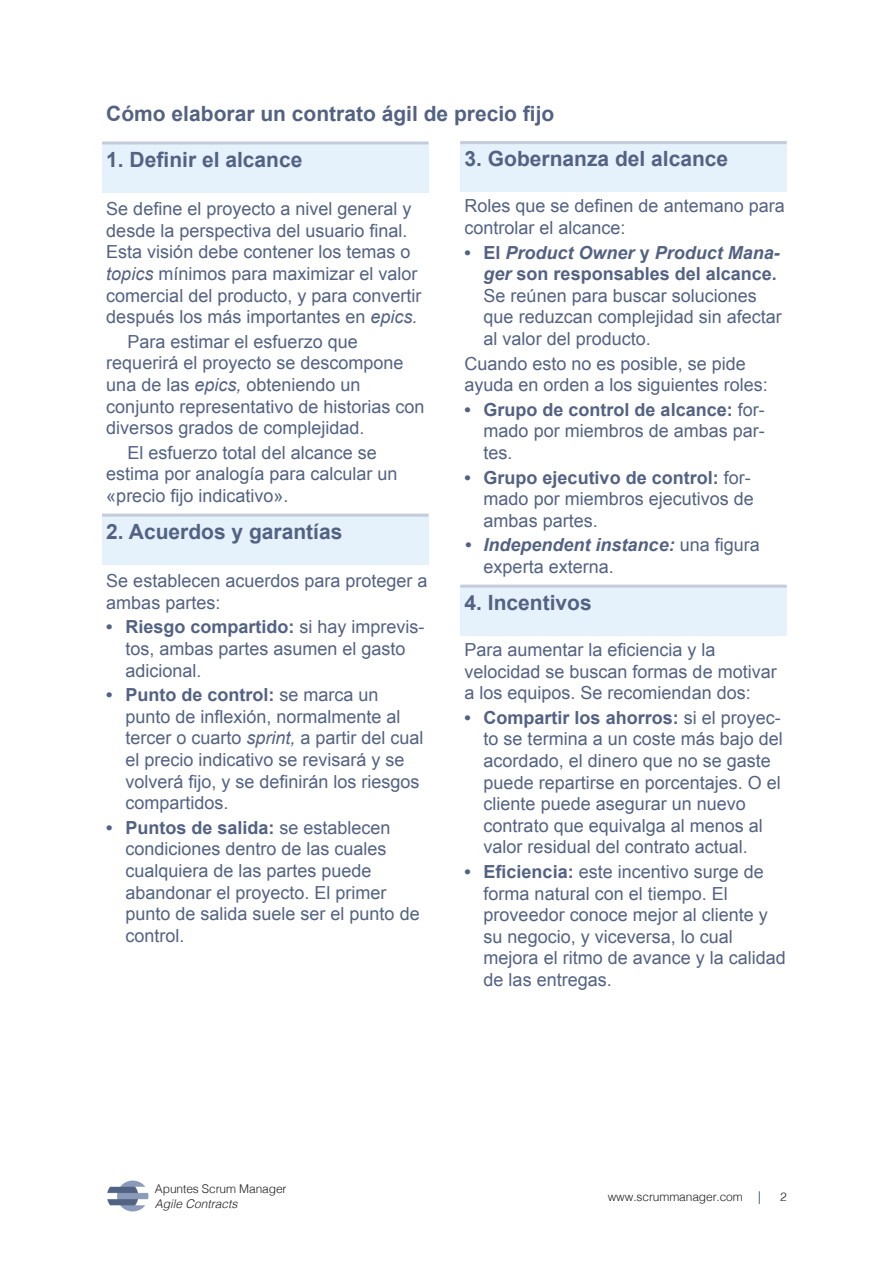
<style>
.page{position:relative;width:893px;height:1263px;background:#fff}
.page>*{position:absolute;margin:0;border:0;box-sizing:border-box;transform-origin:0 0}
.t1{font:700 21px "Arial";color:#536283}
.t2{font:18px/21.6px "Arial";color:#536283}
.t3{font:300 12px "Helvetica";letter-spacing:-.01em;color:#231f20}
.t4{font:italic 300 12px "Helvetica";color:#231f20}
.s1{font-weight:700}
.s2{font-weight:700;font-style:italic}
.s3{font-style:italic}
.s4{font-family:"Arial";font-weight:400;font-size:13.5px;color:#536283}
</style>
<div class="page">
<img style="left:107px;top:1180px;width:41px;height:32px">
<div style="left:102px;top:143px;width:326px;height:49px;background:#e5f1fb"></div>
<hr style="left:102px;top:141px;width:326px;height:3px;background:#c4cbdb">
<div style="left:102px;top:515px;width:326px;height:49px;background:#e5f1fb"></div>
<hr style="left:102px;top:514px;width:326px;height:3px;background:#c4cbdb">
<div style="left:460px;top:143px;width:327px;height:49px;background:#e5f1fb"></div>
<hr style="left:460px;top:141px;width:327px;height:3px;background:#c4cbdb">
<div style="left:460px;top:586px;width:327px;height:49px;background:#e5f1fb"></div>
<hr style="left:460px;top:585px;width:327px;height:3px;background:#c4cbdb">
<p class="t1" style="left:106px;top:106px;width:450px">Cómo elaborar un contrato ágil de precio fijo</p>
<p class="t1" style="left:464px;top:151px;width:265px">3. Gobernanza del alcance</p>
<p class="t2" style="left:464px;top:197px;width:322px">Roles que se definen de antemano para controlar el alcance:</p>
<p class="t2" style="left:484px;top:243px;width:300px;text-indent:-19px"><span class="s1">• El</span> <span class="s2">Product Owner</span> <span class="s1">y</span> <span class="s2">Product Mana&shy;ger</span> <span class="s1">son responsables del alcance.<br></span>Se reúnen para buscar soluciones que reduzcan complejidad sin afectar al valor del producto.</p>
<p class="t2" style="left:464px;top:354px;width:305px">Cuando esto no es posible, se pide ayuda en orden a los siguientes roles:</p>
<p class="t2" style="left:484px;top:400px;width:283px;text-align:justify;text-indent:-19px"><span class="s1">• Grupo de control de alcance:</span> for&shy;mado por miembros de ambas par&shy;tes.</p>
<p class="t2" style="left:484px;top:468px;width:272px;text-indent:-19px"><span class="s1">• Grupo ejecutivo de control:</span> for&shy;mado por miembros ejecutivos de ambas partes.</p>
<p class="t2" style="left:484px;top:536px;width:278px;text-indent:-19px"><span class="s2">• Independent instance:</span> una figura experta externa.</p>
<p class="t1" style="left:464px;top:594px;width:129px">4. Incentivos</p>
<p class="t2" style="left:464px;top:640px;width:314px">Para aumentar la eficiencia y la velocidad se buscan formas de motivar a los equipos. Se recomiendan dos:</p>
<p class="t2" style="left:484px;top:708px;width:301px;text-indent:-19px"><span class="s1">• Compartir los ahorros:</span> si el proyec&shy;to se termina a un coste más bajo del acordado, el dinero que no se gaste puede repartirse en porcentajes. O el cliente puede asegurar un nuevo contrato que equivalga al menos al valor residual del contrato actual.</p>
<p class="t2" style="left:484px;top:862px;width:304px;text-indent:-19px"><span class="s1">• Eficiencia:</span> este incentivo surge de forma natural con el tiempo. El proveedor conoce mejor al cliente y su negocio, y viceversa, lo cual mejora el ritmo de avance y la calidad de las entregas.</p>
<p class="t1" style="left:106px;top:151px;width:198px">1. Definir el alcance</p>
<p class="t2" style="left:106px;top:200px;width:317px">Se define el proyecto a nivel general y desde la perspectiva del usuario final.<br>Esta visión debe contener los temas o <span class="s3">topics</span> mínimos para maximizar el valor comercial del producto, y para convertir después los más importantes en <span class="s3">epics.</span></p>
<p class="t2" style="left:106px;top:332px;width:320px;text-indent:21px">Para estimar el esfuerzo que requerirá el proyecto se descompone una de las <span class="s3">epics,</span> obteniendo un conjunto representativo de historias con diversos grados de complejidad.</p>
<p class="t2" style="left:106px;top:443px;width:293px;text-indent:21px">El esfuerzo total del alcance se estima por analogía para calcular un «precio fijo indicativo».</p>
<p class="t1" style="left:106px;top:523px;width:238px">2. Acuerdos y garantías</p>
<p class="t2" style="left:106px;top:572px;width:323px">Se establecen acuerdos para proteger a ambas partes:</p>
<p class="t2" style="left:125px;top:618px;width:301px;text-indent:-19px"><span class="s1">• Riesgo compartido:</span> si hay imprevis&shy;tos, ambas partes asumen el gasto adicional.</p>
<p class="t2" style="left:125px;top:686px;width:300px;text-indent:-19px"><span class="s1">• Punto de control:</span> se marca un punto de inflexión, normalmente al tercer o cuarto <span class="s3">sprint,</span> a partir del cual el precio indicativo se revisará y se volverá fijo, y se definirán los riesgos compartidos.</p>
<p class="t2" style="left:125px;top:818px;width:296px;text-indent:-19px"><span class="s1">• Puntos de salida:</span> se establecen condiciones dentro de las cuales cualquiera de las partes puede abandonar el proyecto. El primer punto de salida suele ser el punto de control.</p>
<p class="t3" style="left:155px;top:1184px;width:133px">Apuntes Scrum Manager</p>
<p class="t4" style="left:155px;top:1199px;width:84px">Agile Contracts</p>
<p class="t3" style="left:608px;top:1192px;width:155px">www.scrummanager.com <span class="s4">|</span></p>
<p class="t3" style="left:780px;top:1192px;width:8px">2</p>
</div>
